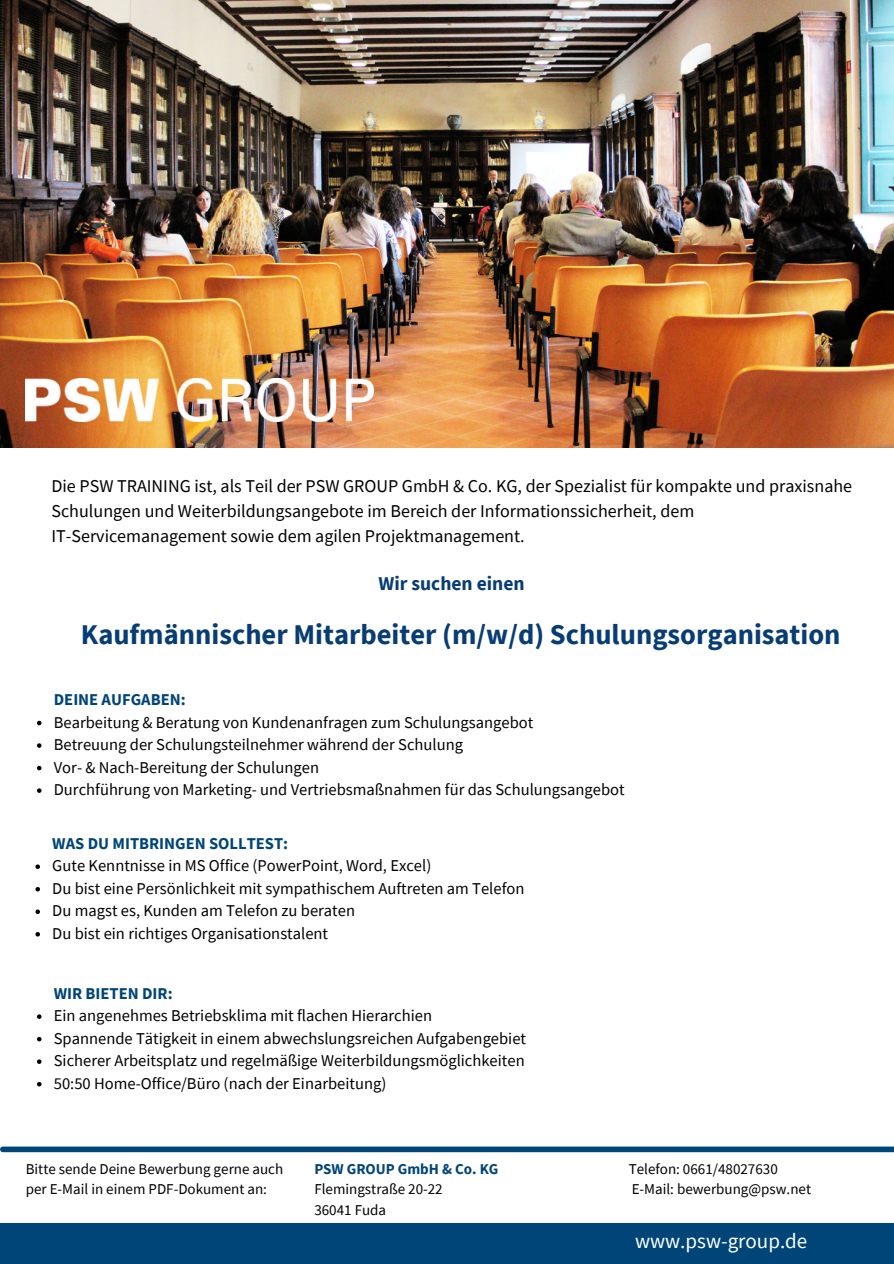
<style>
.page{position:relative;width:894px;height:1264px;background:#fff}
.page>*{position:absolute;margin:0;border:0;box-sizing:border-box;transform-origin:0 0}
.t1{font:700 28.5px "Source Sans Pro";color:#083c74}
.t2{font:21px "Source Sans Pro";color:#fff}
.t3{font:700 19.5px "Source Sans Pro";color:#083c74}
.t4{font:18px/24.8px "Source Sans Pro";color:#000}
.t5{font:16.5px/22.5px "Source Sans Pro";color:#000}
.t6{font:700 16.5px "Source Sans Pro";color:#004578}
.t7{font:15px/20.2px "Source Sans Pro";color:#000}
.t8{font:700 15px "Source Sans Pro";color:#004578}
</style>
<div class="page">
<img style="left:0;top:0;width:893px;height:447px">
<div style="left:0;top:1222px;width:893px;height:41px;background:#004578"></div>
<div style="left:3px;top:1146px;width:890px;height:6px;background:#004578"></div>
<svg style="left:37px;top:1014px;width:4px;height:4px"></svg>
<svg style="left:37px;top:1036px;width:4px;height:5px"></svg>
<svg style="left:37px;top:1059px;width:4px;height:4px"></svg>
<svg style="left:37px;top:1082px;width:4px;height:4px"></svg>
<svg style="left:37px;top:720px;width:4px;height:5px"></svg>
<svg style="left:37px;top:743px;width:4px;height:4px"></svg>
<svg style="left:37px;top:765px;width:4px;height:5px"></svg>
<svg style="left:37px;top:788px;width:4px;height:4px"></svg>
<svg style="left:35px;top:864px;width:5px;height:5px"></svg>
<svg style="left:35px;top:887px;width:5px;height:4px"></svg>
<svg style="left:35px;top:909px;width:5px;height:5px"></svg>
<svg style="left:35px;top:932px;width:5px;height:4px"></svg>
<img style="left:26px;top:378px;width:348px;height:43px">
<p class="t4" style="left:51px;top:473px;width:802px">Die PSW TRAINING ist, als Teil der PSW GROUP GmbH &amp; Co. KG, der Spezialist für kompakte und praxisnahe<br>Schulungen und Weiterbildungsangebote im Bereich der Informationssicherheit, dem<br>IT-Servicemanagement sowie dem agilen Projektmanagement.</p>
<p class="t3" style="left:378px;top:570px;width:147px">Wir suchen einen</p>
<h1 class="t1" style="left:81px;top:615px;width:761px">Kaufmännischer Mitarbeiter (m/w/d) Schulungsorganisation</h1>
<p class="t6" style="left:54px;top:688px;width:133px">DEINE AUFGABEN:</p>
<p class="t5" style="left:54px;top:710px;width:572px">Bearbeitung &amp; Beratung von Kundenanfragen zum Schulungsangebot<br>Betreuung der Schulungsteilnehmer während der Schulung<br>Vor- &amp; Nach-Bereitung der Schulungen<br>Durchführung von Marketing- und Vertriebsmaßnahmen für das Schulungsangebot</p>
<p class="t6" style="left:52px;top:832px;width:237px">WAS DU MITBRINGEN SOLLTEST:</p>
<p class="t5" style="left:52px;top:854px;width:473px">Gute Kenntnisse in MS Office (PowerPoint, Word, Excel)<br>Du bist eine Persönlichkeit mit sympathischem Auftreten am Telefon Du magst es, Kunden am Telefon zu beraten<br>Du bist ein richtiges Organisationstalent</p>
<p class="t6" style="left:54px;top:982px;width:120px">WIR BIETEN DIR:</p>
<p class="t5" style="left:54px;top:1004px;width:473px">Ein angenehmes Betriebsklima mit flachen Hierarchien<br>Spannende Tätigkeit in einem abwechslungsreichen Aufgabengebiet Sicherer Arbeitsplatz und regelmäßige Weiterbildungsmöglichkeiten 50:50 Home-Office/Büro (nach der Einarbeitung)</p>
<p class="t7" style="left:26px;top:1158px;width:259px">Bitte sende Deine Bewerbung gerne auch per E-Mail in einem PDF-Dokument an:</p>
<p class="t8" style="left:314px;top:1159px;width:185px">PSW GROUP GmbH &amp; Co. KG</p>
<p class="t7" style="left:314px;top:1178px;width:130px">Flemingstraße 20-22<br>36041 Fuda</p>
<p class="t7" style="left:628px;top:1158px;width:184px">Telefon: 0661/48027630<br>E-Mail: bewerbung@psw.net</p>
<p class="t2" style="left:635px;top:1227px;width:174px">www.psw-group.de</p>
</div>
